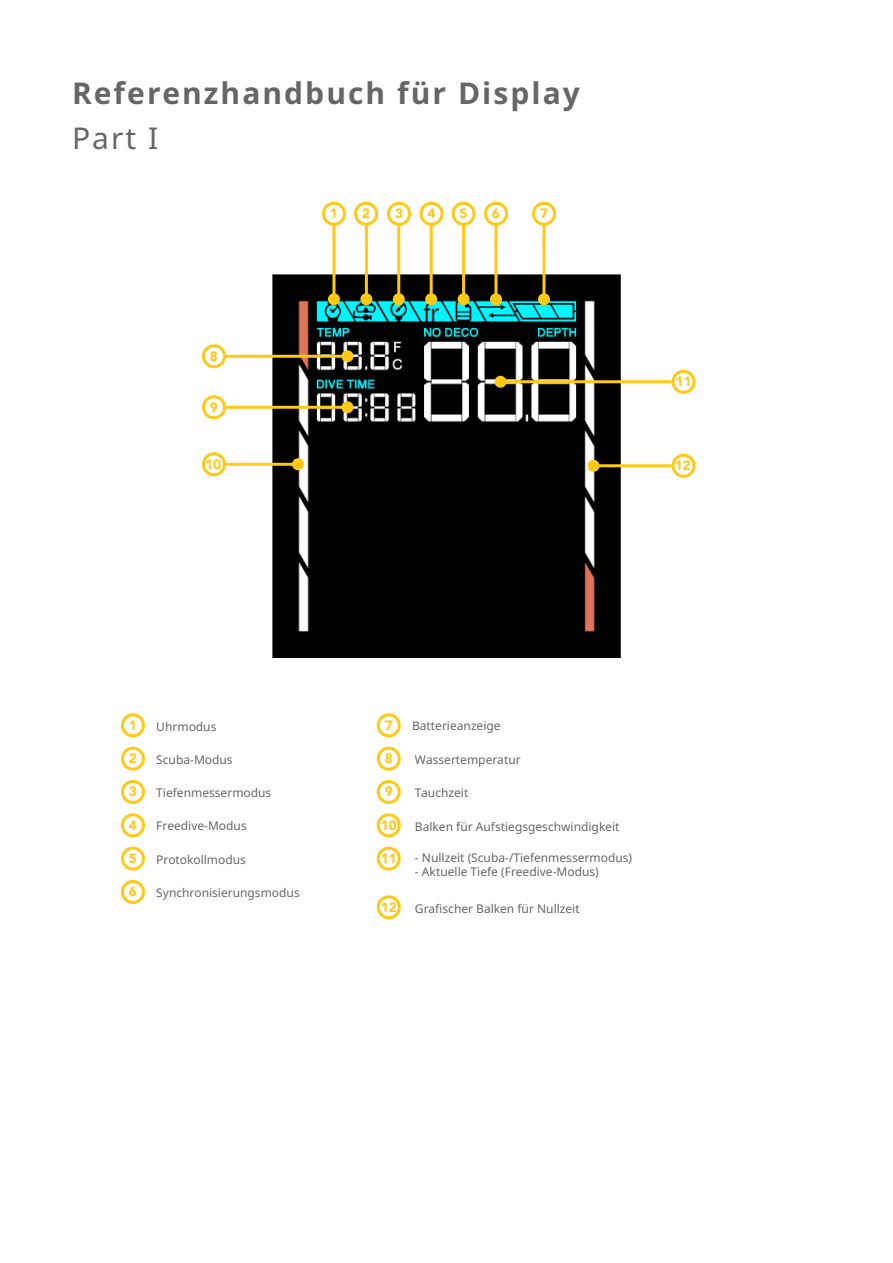
<style>
.page{position:relative;width:893px;height:1263px;background:#fff}
.page>*{position:absolute;margin:0;border:0;box-sizing:border-box;transform-origin:0 0}
.t1{font:700 30px "Noto Sans";letter-spacing:.07em;color:#666}
.t2{font:30px "Noto Sans";color:#666}
.t3{font:900 13.5px "Avenir";color:#ffc915}
.t4{font:12px "Noto Sans";color:#666}
</style>
<div class="page">
<img style="left:273px;top:275px;width:347px;height:382px">
<hr style="left:332px;top:224px;width:3px;height:75px;background:#ffc915">
<div style="left:328px;top:293px;width:12px;height:12px;background:#ffc915;border-radius:50%"></div>
<hr style="left:224px;top:355px;width:123px;height:3px;background:#ffc915">
<div style="left:341px;top:350px;width:12px;height:12px;background:#ffc915;border-radius:50%"></div>
<hr style="left:500px;top:380px;width:171px;height:3px;background:#ffc915">
<div style="left:494px;top:376px;width:12px;height:12px;background:#ffc915;border-radius:50%"></div>
<hr style="left:593px;top:464px;width:78px;height:3px;background:#ffc915">
<div style="left:587px;top:460px;width:12px;height:12px;background:#ffc915;border-radius:50%"></div>
<hr style="left:224px;top:406px;width:123px;height:3px;background:#ffc915">
<div style="left:341px;top:401px;width:12px;height:12px;background:#ffc915;border-radius:50%"></div>
<hr style="left:224px;top:463px;width:74px;height:3px;background:#ffc915">
<div style="left:292px;top:458px;width:12px;height:12px;background:#ffc915;border-radius:50%"></div>
<hr style="left:365px;top:224px;width:3px;height:75px;background:#ffc915">
<div style="left:360px;top:293px;width:12px;height:12px;background:#ffc915;border-radius:50%"></div>
<hr style="left:397px;top:224px;width:3px;height:75px;background:#ffc915">
<div style="left:393px;top:293px;width:12px;height:12px;background:#ffc915;border-radius:50%"></div>
<hr style="left:430px;top:224px;width:3px;height:75px;background:#ffc915">
<div style="left:425px;top:293px;width:12px;height:12px;background:#ffc915;border-radius:50%"></div>
<hr style="left:462px;top:224px;width:3px;height:75px;background:#ffc915">
<div style="left:458px;top:293px;width:12px;height:12px;background:#ffc915;border-radius:50%"></div>
<hr style="left:494px;top:224px;width:3px;height:75px;background:#ffc915">
<div style="left:490px;top:293px;width:12px;height:12px;background:#ffc915;border-radius:50%"></div>
<hr style="left:542px;top:224px;width:3px;height:75px;background:#ffc915">
<div style="left:538px;top:293px;width:12px;height:12px;background:#ffc915;border-radius:50%"></div>
<div style="left:322px;top:202px;width:24px;height:24px;border:3px solid #ffc915;border-radius:50%"></div>
<div style="left:202px;top:344px;width:24px;height:24px;border:3px solid #ffc915;border-radius:50%"></div>
<div style="left:671px;top:370px;width:24px;height:24px;border:3px solid #ffc915;border-radius:50%"></div>
<div style="left:671px;top:454px;width:24px;height:24px;border:3px solid #ffc915;border-radius:50%"></div>
<div style="left:202px;top:395px;width:24px;height:24px;border:3px solid #ffc915;border-radius:50%"></div>
<div style="left:202px;top:452px;width:24px;height:24px;border:3px solid #ffc915;border-radius:50%"></div>
<div style="left:354px;top:202px;width:24px;height:24px;border:3px solid #ffc915;border-radius:50%"></div>
<div style="left:387px;top:202px;width:24px;height:24px;border:3px solid #ffc915;border-radius:50%"></div>
<div style="left:419px;top:202px;width:24px;height:24px;border:3px solid #ffc915;border-radius:50%"></div>
<div style="left:452px;top:202px;width:24px;height:24px;border:3px solid #ffc915;border-radius:50%"></div>
<div style="left:484px;top:202px;width:24px;height:24px;border:3px solid #ffc915;border-radius:50%"></div>
<div style="left:532px;top:202px;width:24px;height:24px;border:3px solid #ffc915;border-radius:50%"></div>
<div style="left:377px;top:747px;width:24px;height:24px;border:3px solid #ffc915;border-radius:50%"></div>
<div style="left:377px;top:846px;width:24px;height:24px;border:3px solid #ffc915;border-radius:50%"></div>
<div style="left:377px;top:895px;width:24px;height:24px;border:3px solid #ffc915;border-radius:50%"></div>
<div style="left:377px;top:780px;width:24px;height:24px;border:3px solid #ffc915;border-radius:50%"></div>
<div style="left:377px;top:813px;width:24px;height:24px;border:3px solid #ffc915;border-radius:50%"></div>
<div style="left:121px;top:713px;width:24px;height:24px;border:3px solid #ffc915;border-radius:50%"></div>
<div style="left:121px;top:747px;width:24px;height:24px;border:3px solid #ffc915;border-radius:50%"></div>
<div style="left:121px;top:780px;width:24px;height:24px;border:3px solid #ffc915;border-radius:50%"></div>
<div style="left:121px;top:813px;width:24px;height:24px;border:3px solid #ffc915;border-radius:50%"></div>
<div style="left:121px;top:846px;width:24px;height:24px;border:3px solid #ffc915;border-radius:50%"></div>
<div style="left:121px;top:880px;width:24px;height:24px;border:3px solid #ffc915;border-radius:50%"></div>
<div style="left:377px;top:713px;width:24px;height:24px;border:3px solid #ffc915;border-radius:50%"></div>
<h1 class="t1" style="left:72px;top:72px;width:509px">Referenzhandbuch für Display</h1>
<h1 class="t2" style="left:72px;top:118px;width:88px">Part I</h1>
<p class="t3" style="left:210px;top:344px;width:9px">8</p>
<p class="t3" style="left:210px;top:395px;width:9px">9</p>
<p class="t3" style="left:205px;top:452px;width:17px">10</p>
<p class="t3" style="left:330px;top:202px;width:9px">1</p>
<p class="t3" style="left:362px;top:202px;width:9px">2</p>
<p class="t3" style="left:395px;top:202px;width:9px">3</p>
<p class="t3" style="left:427px;top:202px;width:9px">4</p>
<p class="t3" style="left:459px;top:202px;width:9px">5</p>
<p class="t3" style="left:492px;top:202px;width:9px">6</p>
<p class="t3" style="left:540px;top:202px;width:9px">7</p>
<p class="t3" style="left:675px;top:370px;width:17px">11</p>
<p class="t3" style="left:675px;top:454px;width:17px">12</p>
<p class="t3" style="left:129px;top:713px;width:9px">1</p>
<p class="t4" style="left:156px;top:718px;width:62px">Uhrmodus</p>
<p class="t3" style="left:129px;top:747px;width:9px">2</p>
<p class="t3" style="left:129px;top:780px;width:9px">3</p>
<p class="t3" style="left:129px;top:813px;width:9px">4</p>
<p class="t3" style="left:129px;top:847px;width:9px">5</p>
<p class="t3" style="left:129px;top:880px;width:9px">6</p>
<p class="t3" style="left:385px;top:713px;width:9px">7</p>
<p class="t4" style="left:412px;top:718px;width:90px">Batterieanzeige</p>
<p class="t3" style="left:385px;top:747px;width:9px">8</p>
<p class="t4" style="left:415px;top:751px;width:107px">Wassertemperatur</p>
<p class="t4" style="left:156px;top:751px;width:78px">Scuba-Modus</p>
<p class="t3" style="left:385px;top:780px;width:9px">9</p>
<p class="t4" style="left:156px;top:784px;width:117px">Tiefenmessermodus</p>
<p class="t4" style="left:415px;top:785px;width:55px">Tauchzeit</p>
<p class="t4" style="left:415px;top:818px;width:206px">Balken für Aufstiegsgeschwindigkeit</p>
<p class="t4" style="left:156px;top:818px;width:92px">Freedive-Modus</p>
<p class="t3" style="left:381px;top:813px;width:17px">10</p>
<p class="t4" style="left:156px;top:851px;width:91px">Protokollmodus</p>
<p class="t4" style="left:156px;top:884px;width:145px">Synchronisierungsmodus</p>
<p class="t4" style="left:415px;top:849px;width:219px">- Nullzeit (Scuba-/Tiefenmessermodus)</p>
<p class="t4" style="left:415px;top:864px;width:185px">- Aktuelle Tiefe (Freedive-Modus)</p>
<p class="t3" style="left:381px;top:847px;width:17px">11</p>
<p class="t3" style="left:381px;top:895px;width:17px">12</p>
<p class="t4" style="left:415px;top:900px;width:166px">Grafischer Balken für Nullzeit</p>
</div>
